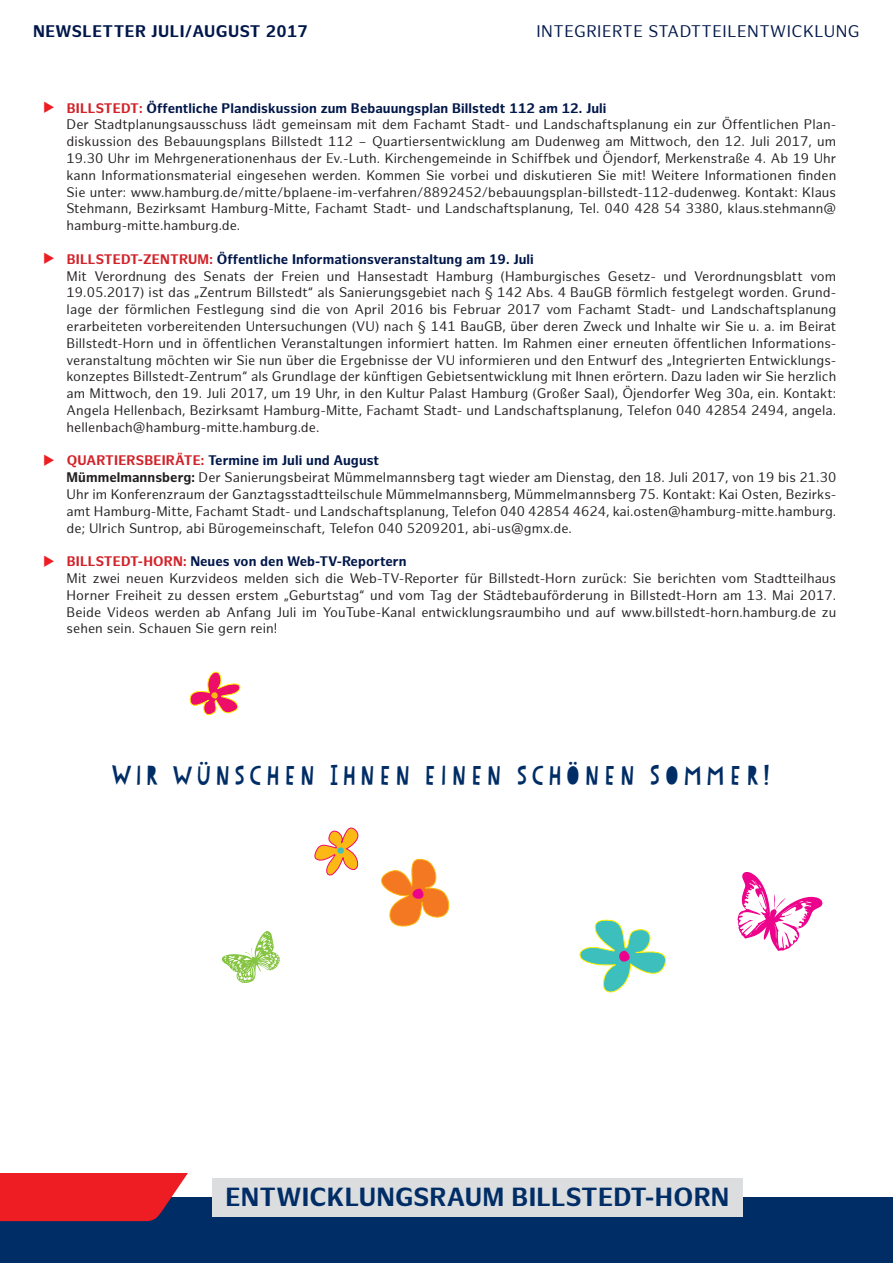
<style>
.page{position:relative;width:893px;height:1263px;background:#fff}
.page>*{position:absolute;margin:0;border:0;box-sizing:border-box;transform-origin:0 0}
.t1{font:54.3px "Butterflies";color:#84c440}
.t2{font:27px "Paper Cute";letter-spacing:.005em;color:#002d66}
.t3{font:700 25.5px "Hamburg Sans";letter-spacing:.01em;color:#002d66}
.t4{font:16.35px "Hamburg Sans";letter-spacing:.03em;color:#00174a}
.t5{font:700 16.35px "Hamburg Sans";letter-spacing:.03em;color:#00174a}
.t6{font:13.5px/16.8px "Hamburg Sans";letter-spacing:.005em;color:#231f20}
.s1{font-weight:700;color:#d1232a}
.s2{font-weight:700;color:#00174a}
.s3{font-weight:700}
</style>
<div class="page">
<div style="left:0;top:1197px;width:893px;height:66px;background:#002d66"></div>
<svg style="left:0;top:1173px;width:188px;height:48px;background:#de222b"></svg>
<div style="left:213px;top:1178px;width:530px;height:38px;background:#dcdddf"></div>
<svg style="left:381px;top:858px;width:69px;height:69px"></svg>
<svg style="left:189px;top:671px;width:52px;height:45px"></svg>
<svg style="left:314px;top:827px;width:45px;height:49px"></svg>
<svg style="left:579px;top:919px;width:88px;height:74px"></svg>
<p class="t5" style="left:33px;top:22px;width:276px">NEWSLETTER JULI/AUGUST 2017</p>
<p class="t4" style="left:536px;top:22px;width:325px">INTEGRIERTE STADTTEILENTWICKLUNG</p>
<p class="t6" style="left:67px;top:100px;width:771px"><span class="s1">BILLSTEDT:</span> <span class="s2">Öffentliche Plandiskussion zum Bebauungsplan Billstedt 112 am 12. Juli<br></span>Der Stadtplanungsausschuss lädt gemeinsam mit dem Fachamt Stadt- und Landschaftsplanung ein zur Öffentlichen Plan&shy;diskussion des Bebauungsplans Billstedt 112 – Quartiersentwicklung am Dudenweg am Mittwoch, den 12. Juli 2017, um 19.30 Uhr im Mehrgenerationenhaus der Ev.-Luth. Kirchengemeinde in Schiffbek und Öjendorf, Merkenstraße 4. Ab 19 Uhr kann Informationsmaterial eingesehen werden. Kommen Sie vorbei und diskutieren Sie mit! Weitere Informationen finden Sie unter: www.hamburg.de/mitte/bplaene-im-verfahren/8892452/bebauungsplan-billstedt-112-dudenweg. Kontakt: Klaus Stehmann, Bezirksamt Hamburg-Mitte, Fachamt Stadt- und Landschaftsplanung, Tel. 040 428 54 3380, klaus.stehmann@ hamburg-mitte.hamburg.de.</p>
<p class="t6" style="left:67px;top:251px;width:771px"><span class="s1">BILLSTEDT-ZENTRUM:</span> <span class="s2">Öffentliche Informationsveranstaltung am 19. Juli<br></span>Mit Verordnung des Senats der Freien und Hansestadt Hamburg (Hamburgisches Gesetz- und Verordnungsblatt vom 19.05.2017) ist das „Zentrum Billstedt“ als Sanierungsgebiet nach § 142 Abs. 4 BauGB förmlich festgelegt worden. Grund&shy;lage der förmlichen Festlegung sind die von April 2016 bis Februar 2017 vom Fachamt Stadt- und Landschaftsplanung erarbeiteten vorbereitenden Untersuchungen (VU) nach § 141 BauGB, über deren Zweck und Inhalte wir Sie u. a. im Beirat Billstedt-Horn und in öffentlichen Veranstaltungen informiert hatten. Im Rahmen einer erneuten öffentlichen Informations&shy;veranstaltung möchten wir Sie nun über die Ergebnisse der VU informieren und den Entwurf des „Integrierten Entwicklungs&shy;konzeptes Billstedt-Zentrum“ als Grundlage der künftigen Gebietsentwicklung mit Ihnen erörtern. Dazu laden wir Sie herzlich am Mittwoch, den 19. Juli 2017, um 19 Uhr, in den Kultur Palast Hamburg (Großer Saal), Öjendorfer Weg 30a, ein. Kontakt:<br>Angela Hellenbach, Bezirksamt Hamburg-Mitte, Fachamt Stadt- und Landschaftsplanung, Telefon 040 42854 2494, angela. hellenbach@hamburg-mitte.hamburg.de.</p>
<p class="t6" style="left:67px;top:453px;width:771px"><span class="s1">QUARTIERSBEIRÄTE:</span> <span class="s2">Termine im Juli und August<br></span><span class="s3">Mümmelmannsberg:</span> Der Sanierungsbeirat Mümmelmannsberg tagt wieder am Dienstag, den 18. Juli 2017, von 19 bis 21.30<br>Uhr im Konferenzraum der Ganztagsstadtteilschule Mümmelmannsberg, Mümmelmannsberg 75. Kontakt: Kai Osten, Bezirks&shy;amt Hamburg-Mitte, Fachamt Stadt- und Landschaftsplanung, Telefon 040 42854 4624, kai.osten@hamburg-mitte.hamburg. de; Ulrich Suntrop, abi Bürogemeinschaft, Telefon 040 5209201, abi-us@gmx.de.</p>
<p class="t6" style="left:67px;top:553px;width:771px"><span class="s1">BILLSTEDT-HORN:</span> <span class="s2">Neues von den Web-TV-Reportern<br></span>Mit zwei neuen Kurzvideos melden sich die Web-TV-Reporter für Billstedt-Horn zurück: Sie berichten vom Stadtteilhaus Horner Freiheit zu dessen erstem „Geburtstag“ und vom Tag der Städtebauförderung in Billstedt-Horn am 13. Mai 2017.<br>Beide Videos werden ab Anfang Juli im YouTube-Kanal entwicklungsraumbiho und auf www.billstedt-horn.hamburg.de zu sehen sein. Schauen Sie gern rein!</p>
<h2 class="t2" style="left:111px;top:759px;width:663px">WIR WÜNSCHEN IHNEN EINEN SCHÖNEN SOMMER!</h2>
<h1 class="t1" style="left:221px;top:924px;width:62px">m</h1>
<h3 class="t3" style="left:225px;top:1182px;width:505px">ENTWICKLUNGSRAUM BILLSTEDT-HORN</h3>
</div>
